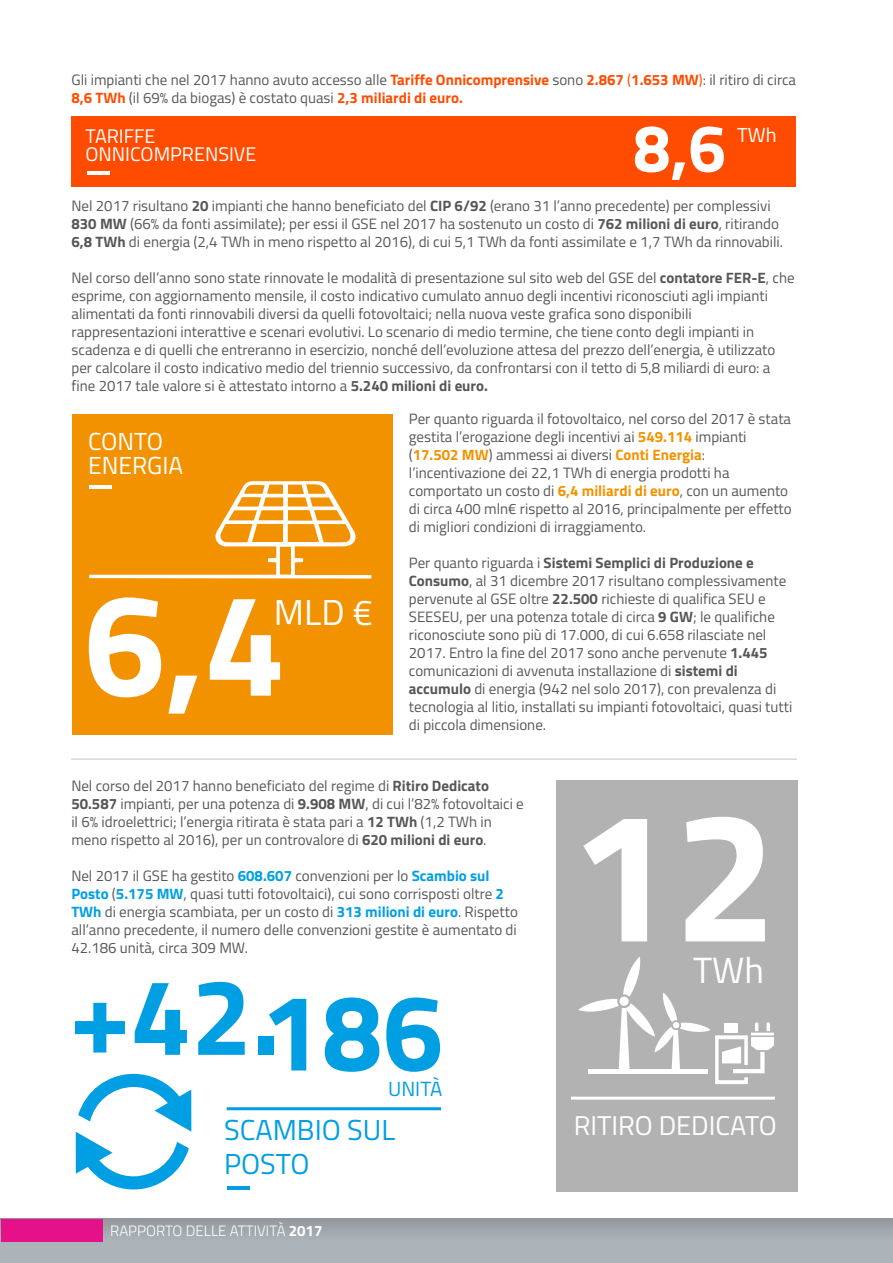
<style>
.page{position:relative;width:893px;height:1263px;background:#fff}
.page>*{position:absolute;margin:0;border:0;box-sizing:border-box;transform-origin:0 0}
.t1{font:700 185.55px "Titillium";color:#fff}
.t2{font:700 146.1px "Titillium";color:#fff}
.t3{font:700 108.6px "Titillium";color:#009fe3}
.t4{font:700 67.2px "Titillium";color:#fff}
.t5{font:36.45px "Titillium";color:#fff}
.t6{font:36.15px "Titillium";color:#fff}
.t7{font:28.95px "Titillium";color:#009fe3}
.t8{font:27.15px "Titillium";color:#fff}
.t9{font:24.6px/24px "Titillium";color:#fff}
.t10{font:20.55px "Titillium";color:#009fe3}
.t11{font:20.25px "Titillium";color:#fff}
.t12{font:19.8px "Titillium";color:#fff}
.t13{font:15px/18px "Titillium";color:#575756}
.t14{font:300 15px "Titillium";color:#fff}
.s1{font-weight:700;color:#ff4c01}
.s2{color:#ff4c01}
.s3{font-weight:700}
.s4{font-weight:700;color:#f39200}
.s5{font-weight:700;color:#009fe3}
</style>
<div class="page">
<div style="left:557px;top:780px;width:241px;height:412px;background:#b2b2b2"></div>
<div style="left:73px;top:414px;width:320px;height:320px;background:#f39200"></div>
<div style="left:71px;top:116px;width:725px;height:71px;background:#ff4c01"></div>
<hr style="left:71px;top:759px;width:726px;height:1px;background:#c2c2c2">
<hr style="left:87px;top:171px;width:22px;height:4px;background:#fff">
<div style="left:0;top:1219px;width:893px;height:44px;background:linear-gradient(to bottom,#9b9fa5,#b2b8bf)"></div>
<div style="left:1px;top:1219px;width:102px;height:22px;background:#e51189"></div>
<svg style="left:578px;top:957px;width:196px;height:127px"></svg>
<div style="left:725px;top:1023px;width:13px;height:10px;background:#fff"></div>
<hr style="left:588px;top:1069px;width:120px;height:4px;background:#fff">
<hr style="left:227px;top:1186px;width:22px;height:4px;background:#009fe3">
<svg style="left:89px;top:481px;width:282px;height:97px"></svg>
<svg style="left:76px;top:1074px;width:115px;height:115px"></svg>
<hr style="left:571px;top:1097px;width:204px;height:3px;background:#fff">
<hr style="left:227px;top:1107px;width:214px;height:3px;background:#009fe3">
<p class="t13" style="left:72px;top:70px;width:726px">Gli impianti che nel 2017 hanno avuto accesso alle <span class="s1">Tariffe Onnicomprensive</span> sono <span class="s1">2.867</span> <span class="s2">(</span><span class="s1">1.653 MW</span><span class="s2">)</span>: il ritiro di circa<br><span class="s1">8,6 TWh</span> (il 69% da biogas) è costato quasi <span class="s1">2,3 miliardi di euro.</span></p>
<h3 class="t4" style="left:633px;top:97px;width:94px">8,6</h3>
<h3 class="t12" style="left:86px;top:122px;width:71px">TARIFFE</h3>
<h3 class="t11" style="left:737px;top:120px;width:41px">TWh</h3>
<h3 class="t12" style="left:86px;top:140px;width:172px">ONNICOMPRENSIVE</h3>
<p class="t13" style="left:72px;top:196px;width:713px">Nel 2017 risultano <span class="s3">20</span> impianti che hanno beneficiato del <span class="s3">CIP 6/92</span> (erano 31 l’anno precedente) per complessivi<br><span class="s3">830 MW</span> (66% da fonti assimilate); per essi il GSE nel 2017 ha sostenuto un costo di <span class="s3">762 milioni di euro</span>, ritirando<br><span class="s3">6,8 TWh</span> di energia (2,4 TWh in meno rispetto al 2016), di cui 5,1 TWh da fonti assimilate e 1,7 TWh da rinnovabili.</p>
<p class="t13" style="left:72px;top:268px;width:725px">Nel corso dell’anno sono state rinnovate le modalità di presentazione sul sito web del GSE del <span class="s3">contatore FER-E</span>, che esprime, con aggiornamento mensile, il costo indicativo cumulato annuo degli incentivi riconosciuti agli impianti alimentati da fonti rinnovabili diversi da quelli fotovoltaici; nella nuova veste grafica sono disponibili rappresentazioni interattive e scenari evolutivi. Lo scenario di medio termine, che tiene conto degli impianti in scadenza e di quelli che entreranno in esercizio, nonché dell’evoluzione attesa del prezzo dell’energia, è utilizzato per calcolare il costo indicativo medio del triennio successivo, da confrontarsi con il tetto di 5,8 miliardi di euro: a fine 2017 tale valore si è attestato intorno a <span class="s3">5.240 milioni di euro.</span></p>
<h3 class="t9" style="left:88px;top:428px;width:97px">CONTO<br>ENERGIA</h3>
<h2 class="t2" style="left:84px;top:533px;width:204px">6,4</h2>
<h3 class="t6" style="left:274px;top:586px;width:101px">MLD €</h3>
<p class="t13" style="left:409px;top:409px;width:384px">Per quanto riguarda il fotovoltaico, nel corso del 2017 è stata gestita l’erogazione degli incentivi ai <span class="s4">549.114</span> impianti (<span class="s4">17.502 MW</span>) ammessi ai diversi <span class="s4">Conti Energia</span>: l’incentivazione dei 22,1 TWh di energia prodotti ha comportato un costo di <span class="s4">6,4 miliardi di euro</span>, con un aumento di circa 400 mln€ rispetto al 2016, principalmente per effetto di migliori condizioni di irraggiamento.</p>
<p class="t13" style="left:409px;top:553px;width:385px">Per quanto riguarda i <span class="s3">Sistemi Semplici di Produzione e Consumo</span>, al 31 dicembre 2017 risultano complessivamente pervenute al GSE oltre <span class="s3">22.500</span> richieste di qualifica SEU e SEESEU, per una potenza totale di circa <span class="s3">9 GW</span>; le qualifiche riconosciute sono più di 17.000, di cui 6.658 rilasciate nel 2017. Entro la fine del 2017 sono anche pervenute <span class="s3">1.445 </span>comunicazioni di avvenuta installazione di <span class="s3">sistemi di accumulo</span> di energia (942 nel solo 2017), con prevalenza di tecnologia al litio, installati su impianti fotovoltaici, quasi tutti</p>
<p class="t13" style="left:409px;top:715px;width:139px">di piccola dimensione.</p>
<p class="t13" style="left:71px;top:776px;width:454px">Nel corso del 2017 hanno beneficiato del regime di <span class="s3">Ritiro Dedicato 50.587</span> impianti, per una potenza di <span class="s3">9.908 MW</span>, di cui l’82% fotovoltaici e il 6% idroelettrici; l’energia ritirata è stata pari a <span class="s3">12 TWh</span> (1,2 TWh in meno rispetto al 2016), per un controvalore di <span class="s3">620 milioni di euro</span>.</p>
<p class="t13" style="left:71px;top:866px;width:448px">Nel 2017 il GSE ha gestito <span class="s5">608.607</span> convenzioni per lo <span class="s5">Scambio sul Posto</span> (<span class="s5">5.175 MW</span>, quasi tutti fotovoltaici), cui sono corrisposti oltre <span class="s5">2<br>TWh</span> di energia scambiata, per un costo di <span class="s5">313 milioni di euro</span>. Rispetto all’anno precedente, il numero delle convenzioni gestite è aumentato di 42.186 unità, circa 309 MW.</p>
<h3 class="t3" style="left:70px;top:934px;width:212px">+42.</h3>
<h3 class="t3" style="left:261px;top:949px;width:184px">186</h3>
<h3 class="t10" style="left:388px;top:1073px;width:56px">UNITÀ</h3>
<h1 class="t1" style="left:570px;top:735px;width:209px">12</h1>
<h3 class="t5" style="left:693px;top:944px;width:73px">TWh</h3>
<h3 class="t7" style="left:224px;top:1108px;width:173px">SCAMBIO SUL</h3>
<h3 class="t8" style="left:574px;top:1106px;width:205px">RITIRO DEDICATO</h3>
<h3 class="t7" style="left:224px;top:1143px;width:87px">POSTO</h3>
<p class="t14" style="left:110px;top:1220px;width:214px">RAPPORTO DELLE ATTIVITÀ <span class="s3">2017</span></p>
</div>
